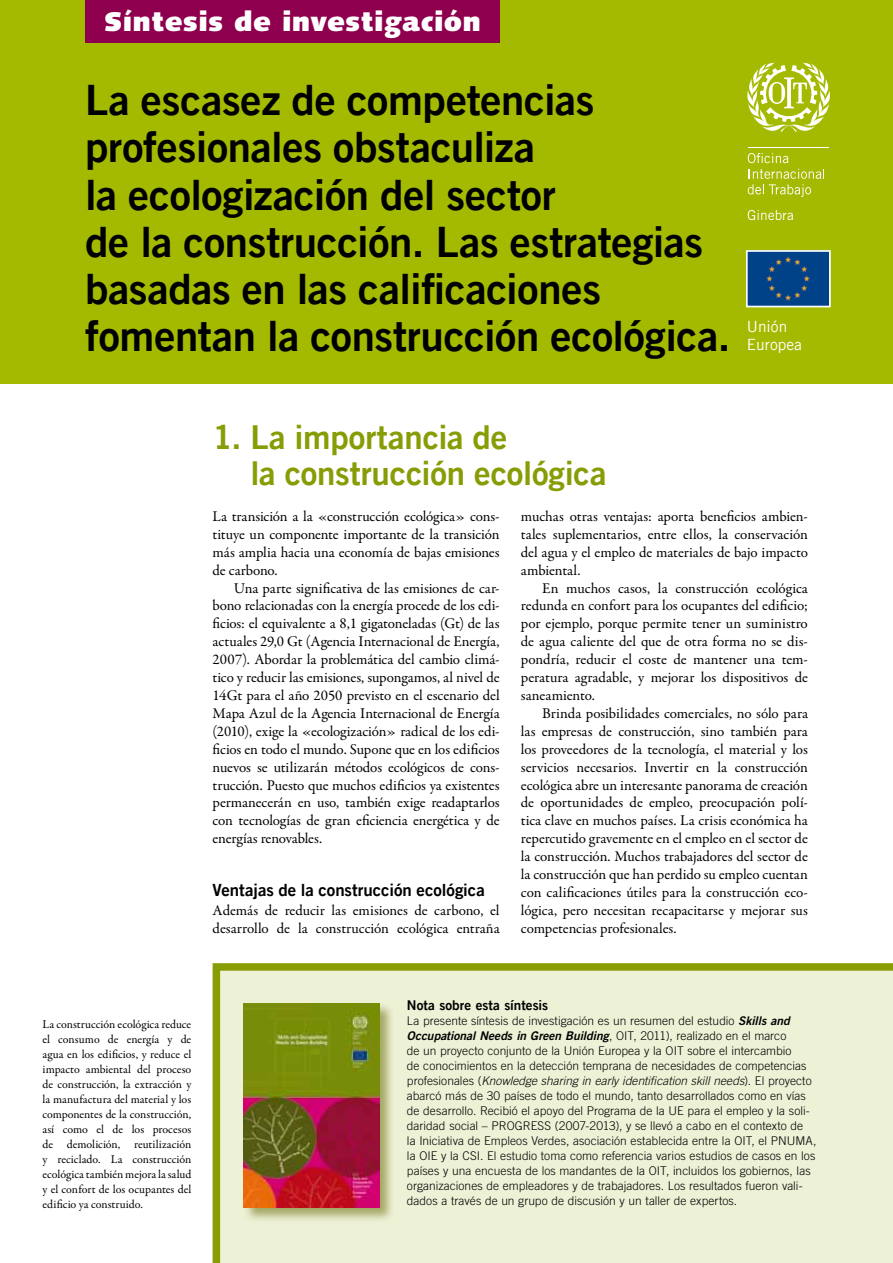
<style>
.page{position:relative;width:893px;height:1263px;background:#fff}
.page>*{position:absolute;margin:0;border:0;box-sizing:border-box;transform-origin:0 0}
.t1{font:42px/47.1px "Trade Gothic LT Com Bd 2";letter-spacing:-.005em;color:#000}
.t2{font:33px/35.8px "Trade Gothic LT Com Bd 2";letter-spacing:-.01em;color:#889c05}
.t3{font:900 27px "Linotype Syntax";letter-spacing:.01em;color:#fff}
.t4{font:16.8px "Trade Gothic LT Com Bd 2";color:#000}
.t5{font:15.45px/18.6px "Trade Gothic LT Com";color:#fff}
.t6{font:15px/17.9px "Garamond Premr Pro";letter-spacing:-.005em;color:#000;text-align:justify}
.t7{font:13.5px "Trade Gothic LT Com Bd 2";letter-spacing:.005em;color:#000}
.t8{font:300 12px/15px "Trade Gothic LT Com";color:#000}
.t9{font:12px/15px "Garamond Premr Pro";color:#000;text-align:justify}
.t10{font:12px "Trade Gothic LT Com Bd 2 Obl";color:#000}
.s1{font-family:"Trade Gothic LT Com Bd 2 Obl";font-weight:400}
.s2{font-family:"Trade Gothic LT Com";font-weight:300}
.s3{font-style:italic}
</style>
<div class="page">
<div style="left:0;top:0;width:893px;height:383px;background:#a4ba00"></div>
<div style="left:85px;top:0;width:415px;height:43px;background:#8e004d"></div>
<div style="left:213px;top:963px;width:680px;height:300px;background:#edf1d6"></div>
<div style="left:243px;top:1002px;width:152px;height:221px;background:#74771a;opacity:.6"></div>
<img style="left:244px;top:1003px;width:136px;height:204px">
<img style="left:749px;top:253px;width:79px;height:51px">
<div style="left:746px;top:250px;width:85px;height:57px;border:2px solid #fff"></div>
<hr style="left:748px;top:147px;width:81px;height:1px;background:#fff">
<svg style="left:748px;top:153px;width:40px;height:10px"></svg>
<svg style="left:748px;top:169px;width:76px;height:28px"></svg>
<svg style="left:748px;top:210px;width:45px;height:10px"></svg>
<svg style="left:747px;top:62px;width:83px;height:70px"></svg>
<h3 class="t3" style="left:104px;top:3px;width:379px">Síntesis de investigación</h3>
<h1 class="t1" style="left:85px;top:76px;width:647px">La escasez de competencias profesionales obstaculiza<br>la ecologización del sector<br>de la construcción. Las estrategias basadas en las calificaciones fomentan la construcción ecológica.</h1>
<p class="t5" style="left:747px;top:317px;width:57px">Unión<br>Europea</p>
<h2 class="t2" style="left:250px;top:419px;width:358px;text-indent:-38px">1. La importancia de<br>la construcción ecológica</h2>
<p class="t6" style="left:213px;top:508px;width:289px">La transición a la «construcción ecológica» cons&shy;tituye un componente importante de la transición más amplia hacia una economía de bajas emisiones de carbono.</p>
<p class="t6" style="left:213px;top:579px;width:289px;text-indent:21px">Una parte significativa de las emisiones de car&shy;bono relacionadas con la energía procede de los edi&shy;ficios: el equivalente a 8,1 gigatoneladas (Gt) de las actuales 29,0 Gt (Agencia Internacional de Energía, 2007). Abordar la problemática del cambio climá&shy;tico y reducir las emisiones, supongamos, al nivel de 14Gt para el año 2050 previsto en el escenario del Mapa Azul de la Agencia Internacional de Energía (2010), exige la «ecologización» radical de los edi&shy;ficios en todo el mundo. Supone que en los edificios nuevos se utilizarán métodos ecológicos de cons&shy;trucción. Puesto que muchos edificios ya existentes permanecerán en uso, también exige readaptarlos con tecnologías de gran eficiencia energética y de energías renovables.</p>
<p class="t4" style="left:213px;top:879px;width:274px">Ventajas de la construcción ecológica</p>
<p class="t6" style="left:213px;top:902px;width:289px">Además de reducir las emisiones de carbono, el desarrollo de la construcción ecológica entraña</p>
<p class="t6" style="left:521px;top:508px;width:289px">muchas otras ventajas: aporta beneficios ambien&shy;tales suplementarios, entre ellos, la conservación del agua y el empleo de materiales de bajo impacto ambiental.</p>
<p class="t6" style="left:521px;top:579px;width:289px;text-indent:21px">En muchos casos, la construcción ecológica redunda en confort para los ocupantes del edificio; por ejemplo, porque permite tener un suministro de agua caliente del que de otra forma no se dis&shy;pondría, reducir el coste de mantener una tem&shy;peratura agradable, y mejorar los dispositivos de saneamiento.</p>
<p class="t6" style="left:521px;top:705px;width:289px;text-indent:21px">Brinda posibilidades comerciales, no sólo para las empresas de construcción, sino también para los proveedores de la tecnología, el material y los servicios necesarios. Invertir en la construcción ecológica abre un interesante panorama de creación de oportunidades de empleo, preocupación polí&shy;tica clave en muchos países. La crisis económica ha repercutido gravemente en el empleo en el sector de la construcción. Muchos trabajadores del sector de la construcción que han perdido su empleo cuentan con calificaciones útiles para la construcción eco&shy;lógica, pero necesitan recapacitarse y mejorar sus competencias profesionales.</p>
<p class="t9" style="left:43px;top:1017px;width:150px">La construcción ecológica reduce el consumo de energía y de agua en los edificios, y reduce el impacto ambiental del proceso de construcción, la extracción y la manufactura del material y los componentes de la construcción, así como el de los procesos de demolición, reutilización y reciclado. La construcción ecológica también mejora la salud y el confort de los ocupantes del edificio ya construido.</p>
<p class="t7" style="left:407px;top:997px;width:143px">Nota sobre esta síntesis</p>
<p class="t8" style="left:407px;top:1013px;width:384px">La presente síntesis de investigación es un resumen del estudio <span class="s1">Skills and</span></p>
<p class="t10" style="left:407px;top:1029px;width:381px">Occupational Needs in Green Building<span class="s2">, OIT, 2011), realizado en el marco</span></p>
<p class="t8" style="left:407px;top:1043px;width:411px">de un proyecto conjunto de la Unión Europea y la OIT sobre el intercambio<br>de conocimientos en la detección temprana de necesidades de competencias profesionales (<span class="s3">Knowledge sharing in early identification skill needs</span>). El proyecto abarcó más de 30 países de todo el mundo, tanto desarrollados como en vías de desarrollo. Recibió el apoyo del Programa de la UE para el empleo y la soli&shy;daridad social – PROGRESS (2007-2013), y se llevó a cabo en el contexto de<br>la Iniciativa de Empleos Verdes, asociación establecida entre la OIT, el PNUMA, la OIE y la CSI. El estudio toma como referencia varios estudios de casos en los países y una encuesta de los mandantes de la OIT, incluidos los gobiernos, las organizaciones de empleadores y de trabajadores. Los resultados fueron vali&shy;dados a través de un grupo de discusión y un taller de expertos.</p>
</div>
